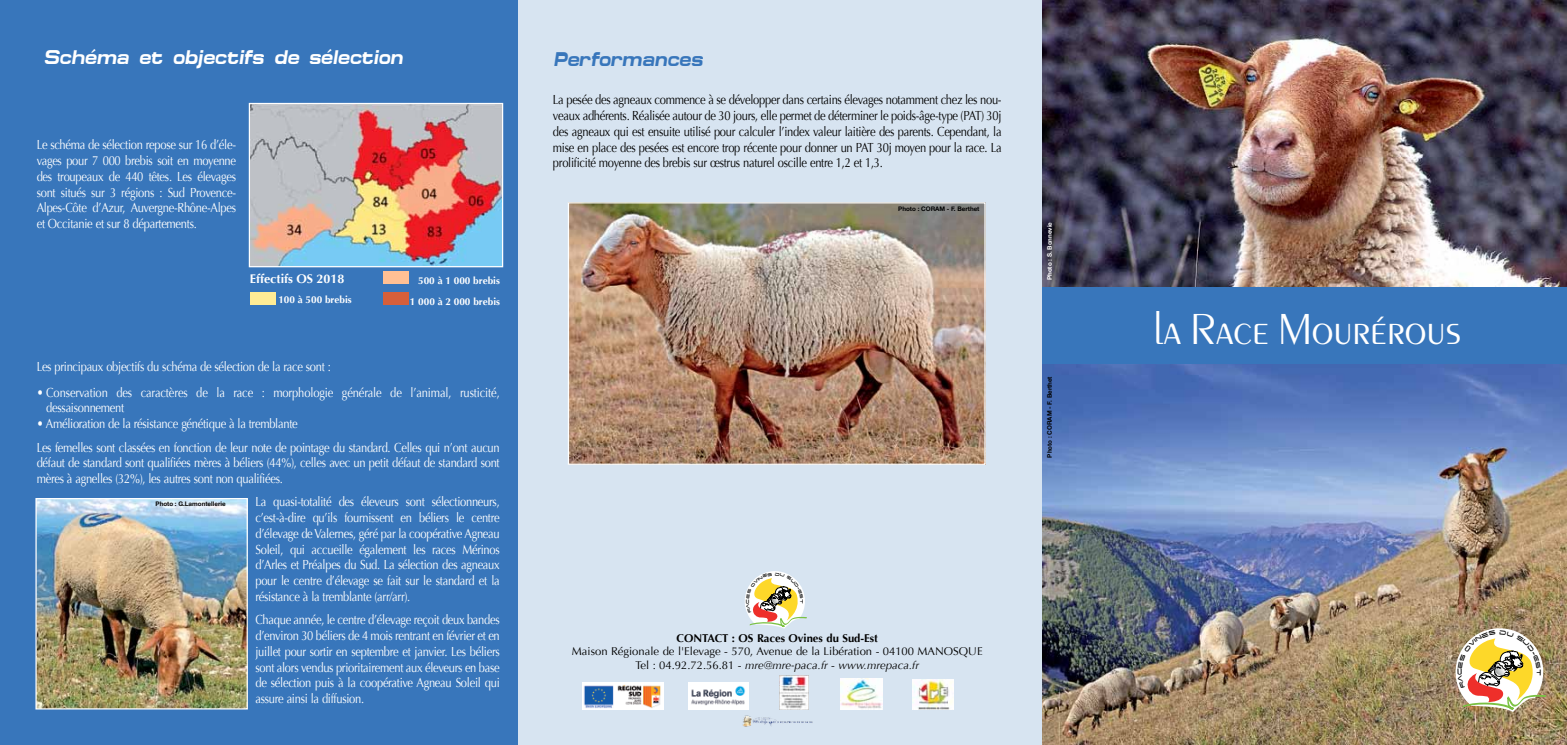
<style>
.page{position:relative;width:1567px;height:745px;background:#fff}
.page>*{position:absolute;margin:0;border:0;box-sizing:border-box;transform-origin:0 0}
.t1{font:45px "Peignot D Ligh";color:#fff}
.t2{font:italic 700 20px "Micro Extend FLF";color:#fff;scale:.85 1}
.t3{font:italic 700 20px "Micro Extend FLF";color:#3876bb;scale:.85 1}
.t4{font:13.12px/15.8px "Optima";letter-spacing:-.025em;color:#fff;scale:.85 1}
.t5{font:13.12px/15.8px "Optima";letter-spacing:-.025em;color:#000;text-align:justify;scale:.85 1}
.t6{font:700 12.5px "Optima";color:#fff}
.t7{font:11.25px/13.5px "Optima";color:#000;text-align:center}
.t8{font:700 11.25px "Optima";color:#000}
.t9{font:700 10px "Optima";color:#fff}
.t10{font:700 6.25px "Helvetica Neue";color:#000}
.t11{font:700 6.25px "Helvetica Neue";color:#fff}
.s1{font-style:italic}
</style>
<div class="page">
<div style="left:517px;top:0;width:534px;height:744px;background:#d7e4f1"></div>
<div style="left:0;top:0;width:517px;height:744px;background:#3876bb"></div>
<img style="left:1042px;top:0;width:524px;height:287px">
<img style="left:1042px;top:363px;width:524px;height:381px">
<div style="left:1042px;top:287px;width:524px;height:76px;background:#3876bb"></div>
<div style="left:250px;top:291px;width:25px;height:13px;background:#ffec95"></div>
<div style="left:383px;top:291px;width:26px;height:13px;background:#d65f3a"></div>
<div style="left:383px;top:271px;width:26px;height:13px;background:#ffc094"></div>
<img style="left:251px;top:105px;width:250px;height:160px">
<div style="left:249px;top:103px;width:254px;height:164px;border:1px solid #fff"></div>
<div style="left:688px;top:681px;width:61px;height:28px;background:#fff"></div>
<img style="left:691px;top:685px;width:55px;height:20px">
<img style="left:779px;top:675px;width:29px;height:33px">
<img style="left:840px;top:678px;width:42px;height:31px">
<img style="left:912px;top:679px;width:41px;height:30px">
<div style="left:582px;top:681px;width:81px;height:28px;background:#fff"></div>
<img style="left:584px;top:684px;width:77px;height:24px">
<img style="left:37px;top:499px;width:209px;height:208px">
<div style="left:35px;top:497px;width:213px;height:212px;border:1px solid #fff"></div>
<img style="left:570px;top:204px;width:413px;height:258px">
<div style="left:568px;top:202px;width:417px;height:262px;border:1px solid #fff"></div>
<img style="left:742px;top:715px;width:71px;height:12px">
<svg style="left:745px;top:571px;width:61px;height:57px"></svg>
<img style="left:1455px;top:628px;width:90px;height:83px">
<h2 class="t2" style="left:44px;top:46px;width:424px">Schéma et objectifs de sélection</h2>
<h2 class="t3" style="left:553px;top:47px;width:177px">Performances</h2>
<p class="t4" style="left:37px;top:137px;width:236px;text-align:justify">Le schéma de sélection repose sur 16 d’éle&shy;vages pour 7 000 brebis soit en moyenne des troupeaux de 440 têtes. Les élevages sont situés sur 3 régions : Sud Provence-Alpes-Côte d’Azur, Auvergne-Rhône-Alpes et Occitanie et sur 8 départements.</p>
<p class="t6" style="left:250px;top:271px;width:96px">Effectifs OS 2018</p>
<p class="t9" style="left:418px;top:275px;width:83px">500 à 1 000 brebis</p>
<p class="t9" style="left:278px;top:294px;width:75px">100 à 500 brebis</p>
<p class="t9" style="left:410px;top:295px;width:92px">1 000 à 2 000 brebis</p>
<p class="t4" style="left:37px;top:358px;width:347px">Les principaux objectifs du schéma de sélection de la race sont :</p>
<p class="t4" style="left:46px;top:384px;width:535px;text-indent:-10px">• Conservation des caractères de la race : morphologie générale de l’animal, rusticité, dessaisonnement</p>
<p class="t4" style="left:37px;top:412px;width:546px;line-height:23.2px">• Amélioration de la résistance génétique à la tremblante<br>Les femelles sont classées en fonction de leur note de pointage du standard. Celles qui n’ont aucun</p>
<p class="t4" style="left:37px;top:455px;width:546px">défaut de standard sont qualifiées mères à béliers (44%), celles avec un petit défaut de standard sont mères à agnelles (32%), les autres sont non qualifiées.</p>
<p class="t4" style="left:255px;top:494px;width:289px;text-align:justify">La quasi-totalité des éleveurs sont sélectionneurs, c’est-à-dire qu’ils fournissent en béliers le centre d’élevage de Valernes, géré par la coopérative Agneau Soleil, qui accueille également les races Mérinos d’Arles et Préalpes du Sud. La sélection des agneaux pour le centre d’élevage se fait sur le standard et la résistance à la tremblante (arr/arr).</p>
<p class="t4" style="left:255px;top:611px;width:289px;text-align:justify">Chaque année, le centre d’élevage reçoit deux bandes d’environ 30 béliers de 4 mois rentrant en février et en juillet pour sortir en septembre et janvier. Les béliers sont alors vendus prioritairement aux éleveurs en base de sélection puis à la coopérative Agneau Soleil qui assure ainsi la diffusion.</p>
<p class="t10" style="left:155px;top:498px;width:72px">Photo : G.Lamontellerie</p>
<p class="t5" style="left:553px;top:92px;width:529px">La pesée des agneaux commence à se développer dans certains élevages notamment chez les nou&shy;veaux adhérents. Réalisée autour de 30 jours, elle permet de déterminer le poids-âge-type (PAT) 30j des agneaux qui est ensuite utilisé pour calculer l’index valeur laitière des parents. Cependant, la mise en place des pesées est encore trop récente pour donner un PAT 30j moyen pour la race. La prolificité moyenne des brebis sur œstrus naturel oscille entre 1,2 et 1,3.</p>
<p class="t10" style="left:898px;top:203px;width:83px">Photo : CORAM - F. Berthet</p>
<p class="t8" style="left:676px;top:630px;width:203px">Contact : OS Races Ovines du Sud-Est</p>
<p class="t7" style="left:572px;top:644px;width:412px">Maison Régionale de l'Elevage - 570, Avenue de la Libération - 04100 MANOSQUE<br>Tel : 04.92.72.56.81 - <span class="s1">mre@mre-paca.fr</span> - <span class="s1">www.mrepaca.fr</span></p>
<p class="t11" style="left:1043px;top:280px;width:60px;rotate:-90deg">Photo : S. Bonnevie</p>
<p class="t10" style="left:1043px;top:457px;width:83px;rotate:-90deg">Photo : CORAM - F. Berthet</p>
<h1 class="t1" style="left:1153px;top:305px;width:308px">la Race Mourérous</h1>
</div>
